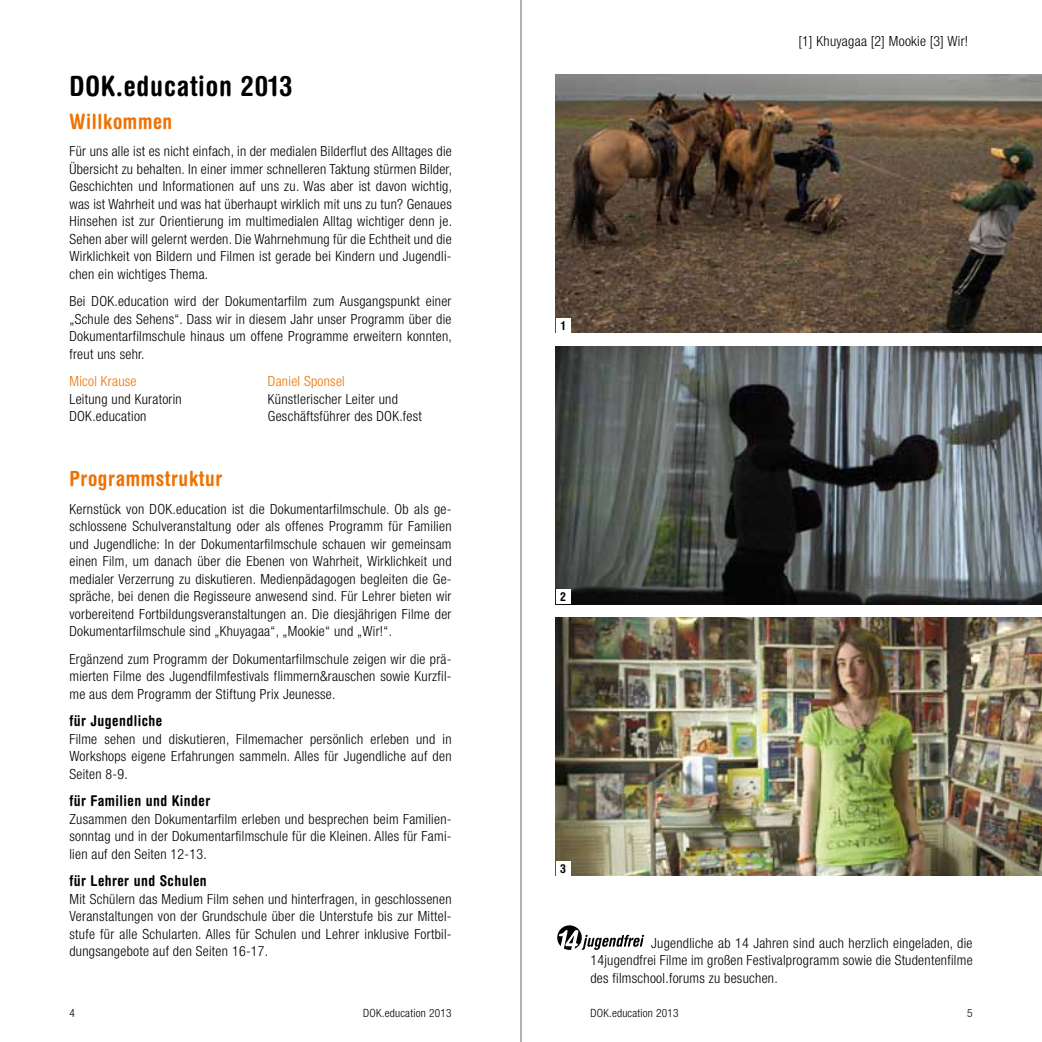
<style>
.page{position:relative;width:1042px;height:1042px;background:#fff}
.page>*{position:absolute;margin:0;border:0;box-sizing:border-box;transform-origin:0 0}
.t1{font:700 condensed 28px "Helvetica Rounded LT";letter-spacing:.03em;color:#000}
.t2{font:700 condensed 21px "Helvetica Rounded LT";letter-spacing:.03em;color:#ee7203}
.t3{font:700 condensed 14.88px "Helvetica Rounded LT";letter-spacing:.03em;color:#000}
.t4{font:300 condensed 14px/17.5px "Helvetica Neue LT";letter-spacing:.02em;color:#000;text-align:justify}
.t5{font:300 condensed 14px "Helvetica Neue LT";letter-spacing:.02em;color:#ee7203}
.t6{font:700 condensed 12.25px "Helvetica Rounded LT";color:#000}
.t7{font:300 condensed 11.38px "Helvetica Neue LT";letter-spacing:.02em;color:#000}
</style>
<div class="page">
<img style="left:556px;top:618px;width:485px;height:258px">
<img style="left:556px;top:74px;width:485px;height:258px">
<img style="left:556px;top:346px;width:485px;height:258px">
<div style="left:556px;top:317px;width:14px;height:15px;background:#fff"></div>
<div style="left:556px;top:589px;width:14px;height:15px;background:#fff"></div>
<div style="left:556px;top:861px;width:14px;height:15px;background:#fff"></div>
<svg style="left:557px;top:925px;width:87px;height:25px"></svg>
<hr style="left:520px;top:0;width:1px;height:1042px;background:#000">
<h1 class="t1" style="left:69px;top:69px;width:225px">DOK.education 2013</h1>
<h2 class="t2" style="left:69px;top:109px;width:104px">Willkommen</h2>
<p class="t4" style="left:69px;top:143px;width:384px">Für uns alle ist es nicht einfach, in der medialen Bilderflut des Alltages die Übersicht zu behalten. In einer immer schnelleren Taktung stürmen Bilder, Geschichten und Informationen auf uns zu. Was aber ist davon wichtig, was ist Wahrheit und was hat überhaupt wirklich mit uns zu tun? Genaues Hinsehen ist zur Orientierung im multimedialen Alltag wichtiger denn je.<br>Sehen aber will gelernt werden. Die Wahrnehmung für die Echtheit und die Wirklichkeit von Bildern und Filmen ist gerade bei Kindern und Jugendli&shy;chen ein wichtiges Thema.</p>
<p class="t4" style="left:69px;top:293px;width:384px">Bei DOK.education wird der Dokumentarfilm zum Ausgangspunkt einer „Schule des Sehens“. Dass wir in diesem Jahr unser Programm über die Dokumentarfilmschule hinaus um offene Programme erweitern konnten, freut uns sehr.</p>
<p class="t5" style="left:69px;top:373px;width:69px">Micol Krause</p>
<p class="t5" style="left:268px;top:373px;width:78px">Daniel Sponsel</p>
<p class="t4" style="left:69px;top:390px;width:114px">Leitung und Kuratorin</p>
<p class="t4" style="left:268px;top:390px;width:132px">Künstlerischer Leiter und</p>
<p class="t4" style="left:69px;top:407px;width:78px">DOK.education</p>
<p class="t4" style="left:268px;top:407px;width:156px">Geschäftsführer des DOK.fest</p>
<h2 class="t2" style="left:69px;top:466px;width:154px">Programmstruktur</h2>
<p class="t4" style="left:69px;top:500px;width:384px">Kernstück von DOK.education ist die Dokumentarfilmschule. Ob als ge&shy;schlossene Schulveranstaltung oder als offenes Programm für Familien und Jugendliche: In der Dokumentarfilmschule schauen wir gemeinsam einen Film, um danach über die Ebenen von Wahrheit, Wirklichkeit und medialer Verzerrung zu diskutieren. Medienpädagogen begleiten die Ge&shy;spräche, bei denen die Regisseure anwesend sind. Für Lehrer bieten wir vorbereitend Fortbildungsveranstaltungen an. Die diesjährigen Filme der Dokumentarfilmschule sind „Khuyagaa“, „Mookie“ und „Wir!“.</p>
<p class="t4" style="left:69px;top:650px;width:383px">Ergänzend zum Programm der Dokumentarfilmschule zeigen wir die prä&shy;mierten Filme des Jugendfilmfestivals flimmern&amp;rauschen sowie Kurzfil&shy;me aus dem Programm der Stiftung Prix Jeunesse.</p>
<p class="t3" style="left:69px;top:712px;width:94px">für Jugendliche</p>
<p class="t4" style="left:69px;top:730px;width:384px">Filme sehen und diskutieren, Filmemacher persönlich erleben und in Workshops eigene Erfahrungen sammeln. Alles für Jugendliche auf den Seiten 8-9.</p>
<p class="t3" style="left:69px;top:792px;width:142px">für Familien und Kinder</p>
<p class="t4" style="left:69px;top:810px;width:383px">Zusammen den Dokumentarfilm erleben und besprechen beim Familien&shy;sonntag und in der Dokumentarfilmschule für die Kleinen. Alles für Fami&shy;lien auf den Seiten 12-13.</p>
<p class="t3" style="left:69px;top:872px;width:139px">für Lehrer und Schulen</p>
<p class="t4" style="left:69px;top:890px;width:384px">Mit Schülern das Medium Film sehen und hinterfragen, in geschlossenen Veranstaltungen von der Grundschule über die Unterstufe bis zur Mittel&shy;stufe für alle Schularten. Alles für Schulen und Lehrer inklusive Fortbil&shy;dungsangebote auf den Seiten 16-17.</p>
<p class="t4" style="left:798px;top:32px;width:171px">[1] Khuyagaa [2] Mookie [3] Wir!</p>
<p class="t6" style="left:561px;top:318px;width:6px">1</p>
<p class="t6" style="left:560px;top:589px;width:7px">2</p>
<p class="t6" style="left:560px;top:861px;width:7px">3</p>
<p class="t4" style="left:590px;top:934px;width:384px;text-indent:61px">Jugendliche ab 14 Jahren sind auch herzlich eingeladen, die 14jugendfrei Filme im großen Festivalprogramm sowie die Studentenfilme des filmschool.forums zu besuchen.</p>
<p class="t7" style="left:69px;top:1006px;width:7px">4</p>
<p class="t7" style="left:363px;top:1006px;width:90px">DOK.education 2013</p>
<p class="t7" style="left:590px;top:1006px;width:90px">DOK.education 2013</p>
<p class="t7" style="left:967px;top:1006px;width:7px">5</p>
</div>
